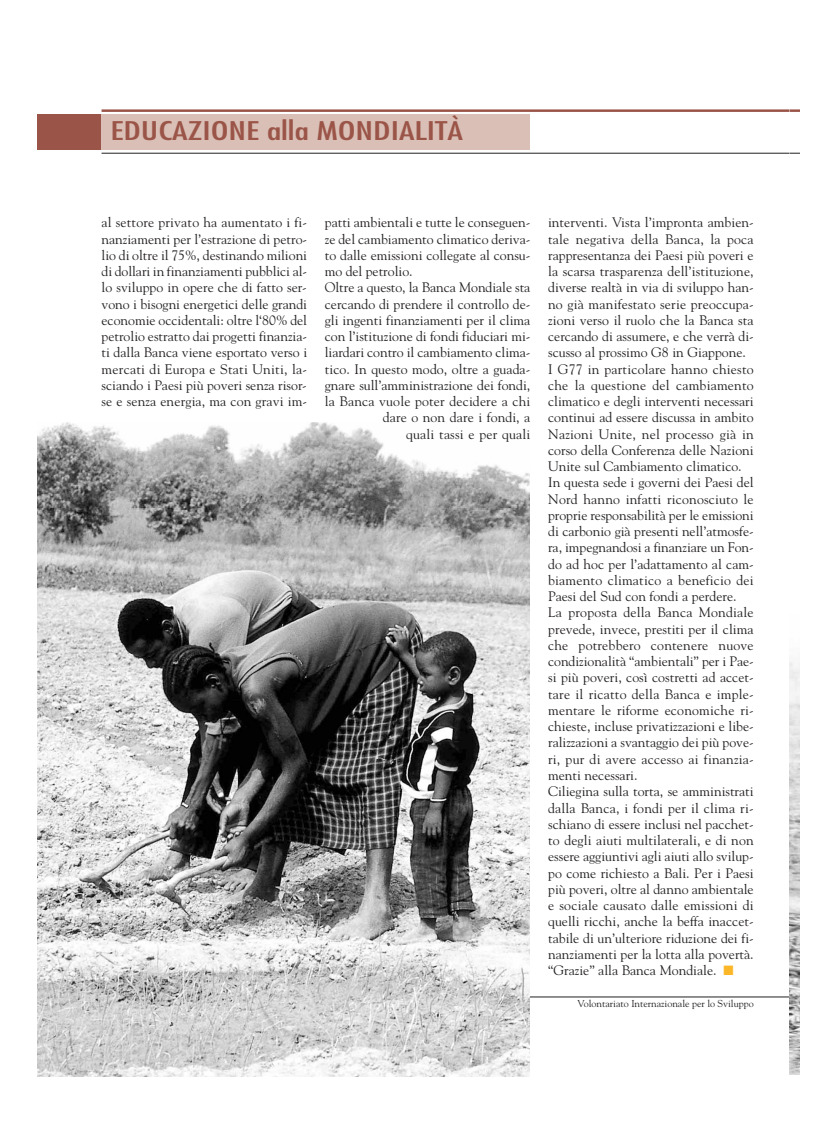
<style>
.page{position:relative;width:834px;height:1143px;background:#fff}
.page>*{position:absolute;margin:0;border:0;box-sizing:border-box;transform-origin:0 0}
.t1{font:condensed 25px "Futura";color:#9b5448;scale:1.5 1}
.t2{font:13.75px/16.2px "Goudy";color:#231f20}
.t3{font:10px "Goudy";color:#231f20}
.s1{color:#fcb729}
</style>
<div class="page">
<hr style="left:102px;top:996px;width:687px;height:1px;background:#231f20">
<hr style="left:102px;top:109px;width:687px;height:3px;background:#9b5448">
<hr style="left:102px;top:153px;width:687px;height:1px;background:#231f20">
<div style="left:37px;top:114px;width:65px;height:36px;background:#9b5448"></div>
<div style="left:102px;top:114px;width:428px;height:36px;background:#d9bfb5"></div>
<img style="left:38px;top:422px;width:491px;height:654px">
<svg style="left:789px;top:109px;width:11px;height:3px"></svg>
<img style="left:789px;top:662px;width:11px;height:412px">
<h1 class="t1" style="left:110px;top:120px;width:236px">EDUCAZIONE alla MONDIALITÀ</h1>
<p class="t2" style="left:102px;top:215px;width:207px;text-align:justify">al settore privato ha aumentato i fi&shy;nanziamenti per l’estrazione di petro&shy;lio di oltre il 75%, destinando milioni di dollari in finanziamenti pubblici al&shy;lo sviluppo in opere che di fatto ser&shy;vono i bisogni energetici delle grandi economie occidentali: oltre l‘80% del petrolio estratto dai progetti finanzia&shy;ti dalla Banca viene esportato verso i mercati di Europa e Stati Uniti, la&shy;sciando i Paesi più poveri senza risor&shy;se e senza energia, ma con gravi im-</p>
<p class="t2" style="left:325px;top:215px;width:207px">patti ambientali e tutte le conseguen-</p>
<p class="t2" style="left:325px;top:232px;width:207px">ze del cambiamento climatico deriva-</p>
<p class="t2" style="left:325px;top:248px;width:207px">to dalle emissioni collegate al consu-</p>
<p class="t2" style="left:325px;top:264px;width:89px">mo del petrolio.</p>
<p class="t2" style="left:325px;top:280px;width:207px">Oltre a questo, la Banca Mondiale sta</p>
<p class="t2" style="left:325px;top:297px;width:207px">cercando di prendere il controllo de-</p>
<p class="t2" style="left:325px;top:313px;width:207px">gli ingenti finanziamenti per il clima</p>
<p class="t2" style="left:325px;top:329px;width:207px">con l’istituzione di fondi fiduciari mi-</p>
<p class="t2" style="left:325px;top:345px;width:207px">liardari contro il cambiamento clima-</p>
<p class="t2" style="left:325px;top:362px;width:207px">tico. In questo modo, oltre a guada-</p>
<p class="t2" style="left:325px;top:378px;width:207px">gnare sull’amministrazione dei fondi,</p>
<p class="t2" style="left:325px;top:394px;width:207px">la Banca vuole poter decidere a chi</p>
<p class="t2" style="left:383px;top:410px;width:149px">dare o non dare i fondi, a</p>
<p class="t2" style="left:406px;top:427px;width:126px">quali tassi e per quali</p>
<p class="t2" style="left:548px;top:215px;width:207px">interventi. Vista l’impronta ambien&shy;tale negativa della Banca, la poca rappresentanza dei Paesi più poveri e la scarsa trasparenza dell’istituzione, diverse realtà in via di sviluppo han&shy;no già manifestato serie preoccupa&shy;zioni verso il ruolo che la Banca sta cercando di assumere, e che verrà di&shy;scusso al prossimo G8 in Giappone.<br>I G77 in particolare hanno chiesto che la questione del cambiamento climatico e degli interventi necessari continui ad essere discussa in ambito Nazioni Unite, nel processo già in corso della Conferenza delle Nazioni Unite sul Cambiamento climatico.<br>In questa sede i governi dei Paesi del Nord hanno infatti riconosciuto le proprie responsabilità per le emissioni di carbonio già presenti nell’atmosfe&shy;ra, impegnandosi a finanziare un Fon&shy;do ad hoc per l’adattamento al cam&shy;biamento climatico a beneficio dei Paesi del Sud con fondi a perdere.<br>La proposta della Banca Mondiale prevede, invece, prestiti per il clima che potrebbero contenere nuove condizionalità “ambientali” per i Pae&shy;si più poveri, così costretti ad accet&shy;tare il ricatto della Banca e imple&shy;mentare le riforme economiche ri&shy;chieste, incluse privatizzazioni e libe&shy;ralizzazioni a svantaggio dei più pove&shy;ri, pur di avere accesso ai finanzia&shy;menti necessari.<br>Ciliegina sulla torta, se amministrati dalla Banca, i fondi per il clima ri&shy;schiano di essere inclusi nel pacchet&shy;to degli aiuti multilaterali, e di non essere aggiuntivi agli aiuti allo svilup&shy;po come richiesto a Bali. Per i Paesi più poveri, oltre al danno ambientale e sociale causato dalle emissioni di quelli ricchi, anche la beffa inaccet&shy;tabile di un’ulteriore riduzione dei fi&shy;nanziamenti per la lotta alla povertà. “Grazie” alla Banca Mondiale. <span class="s1">■</span></p>
<p class="t3" style="left:577px;top:999px;width:178px">Volontariato Internazionale per lo Sviluppo</p>
</div>
